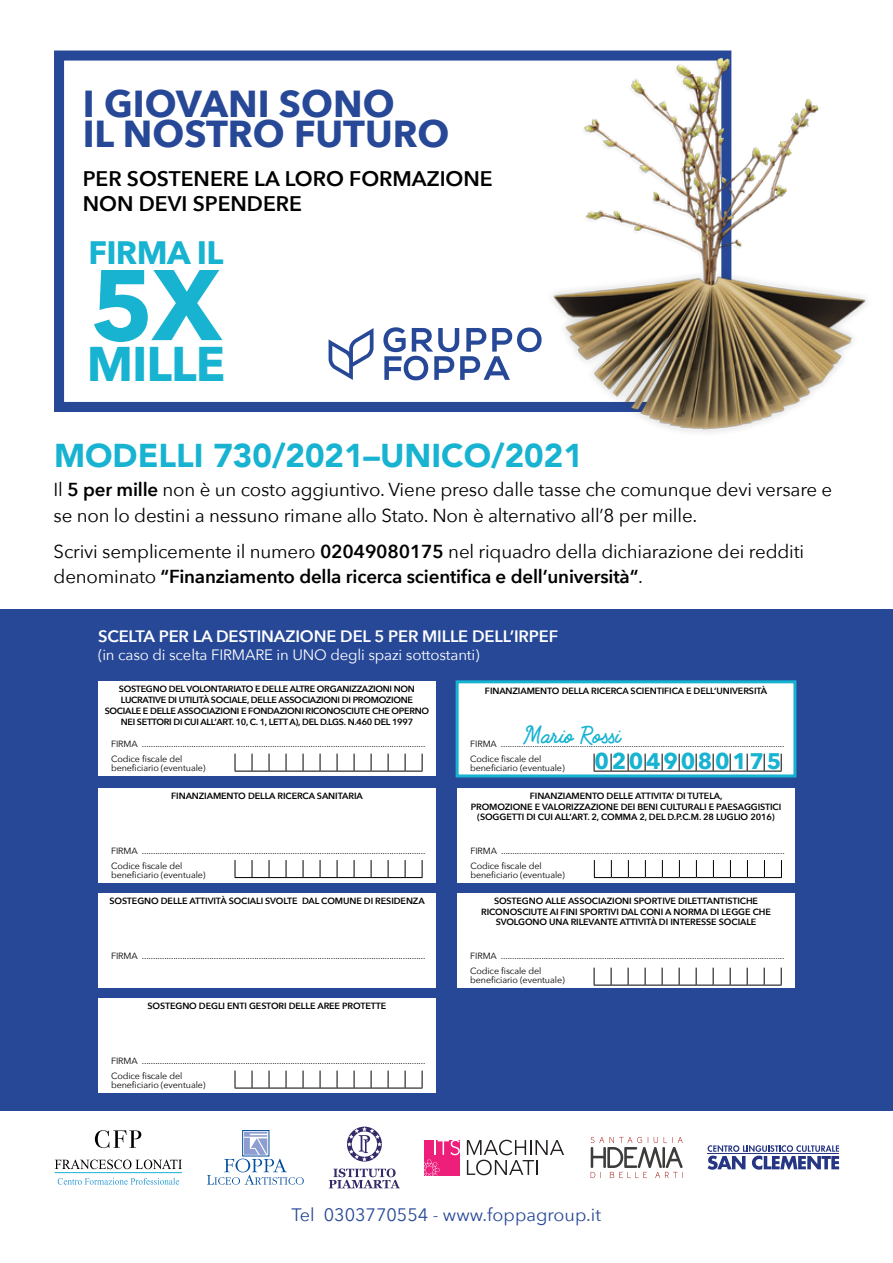
<style>
.page{position:relative;width:893px;height:1263px;background:#fff}
.page>*{position:absolute;margin:0;border:0;box-sizing:border-box;transform-origin:0 0}
.t1{font:700 99px "Avenir Next";color:#17b3d1}
.t2{font:700 48.6px "Avenir Next";letter-spacing:-.02em;color:#17b3d1}
.t3{font:700 37.5px/29.8px "Avenir Next";color:#274897}
.t4{font:900 33px "Avenir";color:#17b3d1}
.t5{font:700 32.4px "Avenir Next";letter-spacing:-.02em;color:#17b3d1}
.t6{font:700 31.5px "Avenir Next";letter-spacing:-.02em;color:#17b3d1}
.t7{font:700 22.5px/27px "Avenir Next";letter-spacing:.12em;color:#17b3d1}
.t8{font:600 21.15px/25.3px "Avenir Next";color:#000}
.t9{font:18.75px/25.5px "Avenir Next";letter-spacing:-.01em;color:#000}
.t10{font:18px "Avenir Next";color:#274897}
.t11{font:600 16.5px "Avenir Next";letter-spacing:-.01em;color:#fff}
.t12{font:15px "Avenir Next";letter-spacing:-.01em;color:#fff}
.t13{font:9px/15px "Avenir Next";letter-spacing:-.01em;color:#000}
.t14{font:600 9px/10.8px "Avenir Next";letter-spacing:-.01em;color:#000;text-align:center}
.t15{font:600 9px/10.8px "Avenir Next";letter-spacing:-.03em;color:#000;text-align:center}
.s1{font-weight:600}
.s2{font-family:"Fabfelt Script"}
</style>
<div class="page">
<svg style="left:58px;top:1178px;width:121px;height:7px"></svg>
<svg style="left:55px;top:1159px;width:127px;height:10px"></svg>
<hr style="left:55px;top:1172px;width:127px;height:1px;background:#17b3d1">
<svg style="left:95px;top:1130px;width:46px;height:18px"></svg>
<div style="left:242px;top:1130px;width:27px;height:26px;border:1px solid #004f9f"></div>
<svg style="left:207px;top:1132px;width:97px;height:53px"></svg>
<svg style="left:347px;top:1126px;width:35px;height:35px"></svg>
<svg style="left:329px;top:1168px;width:71px;height:20px"></svg>
<svg style="left:591px;top:1137px;width:92px;height:41px"></svg>
<svg style="left:708px;top:1145px;width:131px;height:25px"></svg>
<div style="left:0;top:609px;width:893px;height:502px;background:#274897"></div>
<div style="left:54px;top:51px;width:677px;height:361px;border:10px solid #274897"></div>
<img style="left:513px;top:50px;width:353px;height:383px">
<svg style="left:383px;top:327px;width:159px;height:53px"></svg>
<svg style="left:329px;top:328px;width:45px;height:52px"></svg>
<div style="left:98px;top:998px;width:338px;height:94px;background:#fff"></div>
<div style="left:98px;top:893px;width:338px;height:94px;background:#fff"></div>
<div style="left:457px;top:893px;width:338px;height:94px;background:#fff"></div>
<div style="left:457px;top:788px;width:338px;height:94px;background:#fff"></div>
<div style="left:98px;top:788px;width:338px;height:94px;background:#fff"></div>
<svg style="left:235px;top:860px;width:188px;height:18px"></svg>
<svg style="left:594px;top:968px;width:188px;height:18px"></svg>
<div style="left:98px;top:682px;width:338px;height:94px;background:#fff"></div>
<div style="left:457px;top:682px;width:338px;height:94px;background:#fff"></div>
<div style="left:456px;top:680px;width:340px;height:97px;border:3px solid #17b3d1"></div>
<svg style="left:235px;top:754px;width:188px;height:18px"></svg>
<svg style="left:594px;top:754px;width:188px;height:18px"></svg>
<svg style="left:235px;top:1070px;width:188px;height:19px"></svg>
<svg style="left:594px;top:860px;width:188px;height:18px"></svg>
<svg style="left:467px;top:1139px;width:97px;height:36px"></svg>
<svg style="left:424px;top:1140px;width:36px;height:35px"></svg>
<p class="t3" style="left:83px;top:88px;width:368px">I GIOVANI SONO<br>IL NOSTRO FUTURO</p>
<p class="t8" style="left:83px;top:165px;width:412px">PER SOSTENERE LA LORO FORMAZIONE<br>NON DEVI SPENDERE</p>
<p class="t5" style="left:88px;top:224px;width:137px">FIRMA IL</p>
<p class="t1" style="left:90px;top:220px;width:133px">5X</p>
<p class="t2" style="left:87px;top:322px;width:140px">MILLE</p>
<p class="t6" style="left:54px;top:426px;width:265px">CU–730/1–UNICO</p>
<p class="t9" style="left:54px;top:476px;width:780px">Il <span class="s1">5 per mille</span> non è un costo aggiuntivo. Viene preso dalle tasse che comunque devi versare e se non lo destini a nessuno rimane allo Stato. Non è alternativo all’8 per mille.</p>
<p class="t9" style="left:54px;top:538px;width:752px">Scrivi semplicemente il numero <span class="s1">02049080175</span> nel riquadro della dichiarazione dei redditi denominato <span class="s1">“Finanziamento della ricerca scientifica e dell’università“</span>.</p>
<p class="t4" style="left:54px;top:427px;width:530px">MODELLI 730/2021–UNICO/2021</p>
<p class="t11" style="left:98px;top:622px;width:462px">SCELTA PER LA DESTINAZIONE DEL 5 PER MILLE DELL’IRPEF</p>
<p class="t12" style="left:98px;top:642px;width:383px">(in caso di scelta FIRMARE in UNO degli spazi sottostanti)</p>
<p class="t15" style="left:105px;top:683px;width:326px">SOSTEGNO DEL VOLONTARIATO E DELLE ALTRE ORGANIZZAZIONI NON LUCRATIVE DI UTILITÀ SOCIALE, DELLE ASSOCIAZIONI DI PROMOZIONE SOCIALE E DELLE ASSOCIAZIONI E FONDAZIONI RICONOSCIUTE CHE OPERNO NEI SETTORI DI CUI ALL’ART. 10, C. 1, LETT A), DEL D.LGS. N.460 DEL 1997</p>
<p class="t14" style="left:485px;top:685px;width:284px">FINANZIAMENTO DELLA RICERCA SCIENTIFICA E DELL’UNIVERSITÀ</p>
<p class="t13" style="left:111px;top:736px;width:316px">FIRMA ..............................................................................................................................<br>Codice fiscale del</p>
<p class="t13" style="left:111px;top:760px;width:96px">beneficiario (eventuale)</p>
<p class="t7" style="left:594px;top:721px;width:188px;text-indent:-70px"><span class="s2">Mario Rossi<br></span>02049080175</p>
<p class="t13" style="left:470px;top:736px;width:316px">FIRMA ..............................................................................................................................<br>Codice fiscale del</p>
<p class="t13" style="left:470px;top:760px;width:96px">beneficiario (eventuale)</p>
<p class="t14" style="left:171px;top:790px;width:193px">FINANZIAMENTO DELLA RICERCA SANITARIA</p>
<p class="t13" style="left:111px;top:843px;width:316px">FIRMA ..............................................................................................................................<br>Codice fiscale del</p>
<p class="t13" style="left:111px;top:867px;width:96px">beneficiario (eventuale)</p>
<p class="t14" style="left:471px;top:790px;width:312px">FINANZIAMENTO DELLE ATTIVITA’ DI TUTELA,<br>PROMOZIONE E VALORIZZAZIONE DEI BENI CULTURALI E PAESAGGISTICI (SOGGETTI DI CUI ALL’ART. 2, COMMA 2, DEL D.P.C.M. 28 LUGLIO 2016)</p>
<p class="t13" style="left:470px;top:843px;width:316px">FIRMA ..............................................................................................................................<br>Codice fiscale del</p>
<p class="t13" style="left:470px;top:867px;width:96px">beneficiario (eventuale)</p>
<p class="t14" style="left:109px;top:895px;width:317px">SOSTEGNO DELLE ATTIVITÀ SOCIALI SVOLTE DAL COMUNE DI RESIDENZA</p>
<p class="t14" style="left:481px;top:895px;width:291px">SOSTEGNO ALLE ASSOCIAZIONI SPORTIVE DILETTANTISTICHE<br>RICONOSCIUTE AI FINI SPORTIVI DAL CONI A NORMA DI LEGGE CHE<br>SVOLGONO UNA RILEVANTE ATTIVITÀ DI INTERESSE SOCIALE</p>
<p class="t13" style="left:111px;top:948px;width:316px">FIRMA ..............................................................................................................................</p>
<p class="t13" style="left:470px;top:948px;width:316px">FIRMA ..............................................................................................................................<br>Codice fiscale del</p>
<p class="t13" style="left:470px;top:972px;width:96px">beneficiario (eventuale)</p>
<p class="t14" style="left:147px;top:1000px;width:240px">SOSTEGNO DEGLI ENTI GESTORI DELLE AREE PROTETTE</p>
<p class="t13" style="left:111px;top:1053px;width:316px">FIRMA ..............................................................................................................................<br>Codice fiscale del</p>
<p class="t13" style="left:111px;top:1077px;width:96px">beneficiario (eventuale)</p>
<p class="t10" style="left:291px;top:1199px;width:311px">Tel 0303770554 - www.foppagroup.it</p>
</div>
